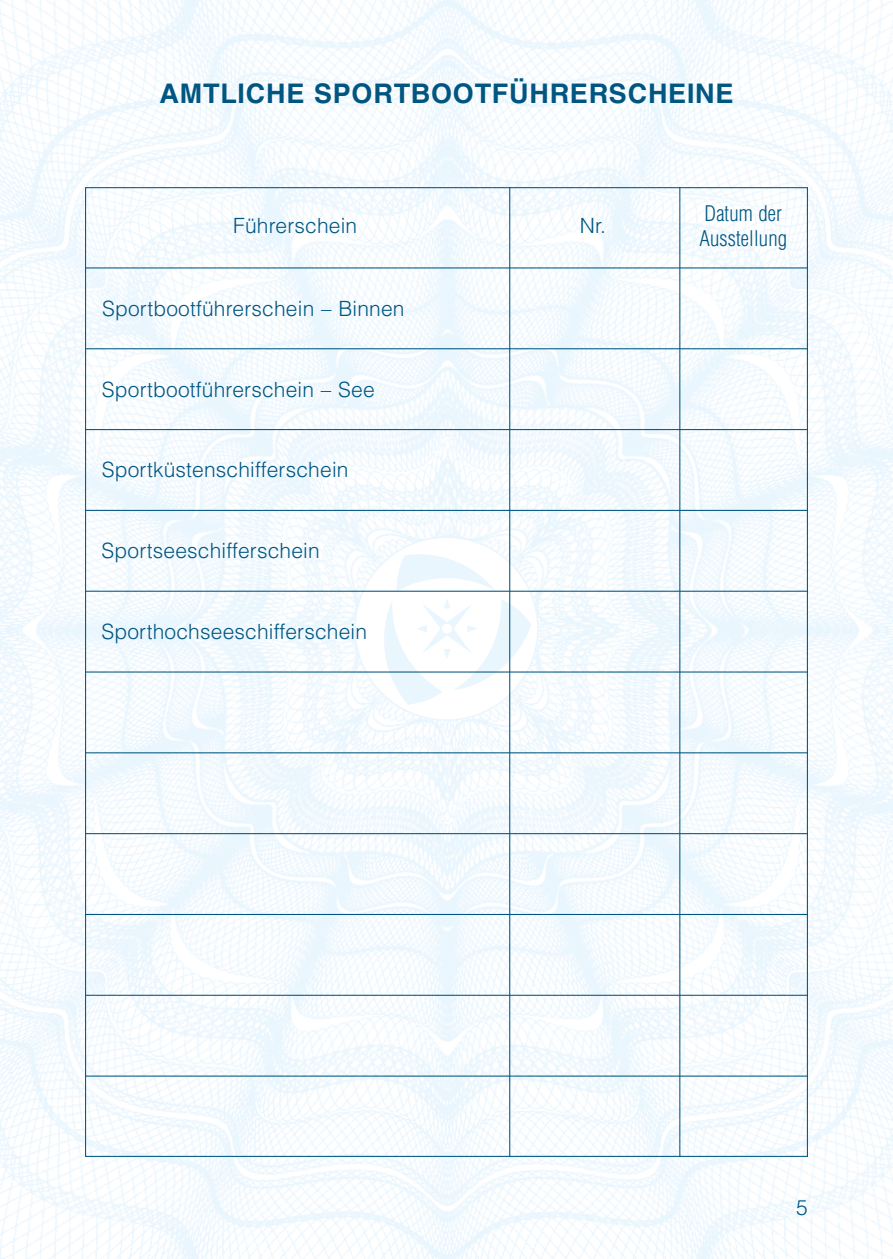
<style>
.page{position:relative;width:893px;height:1259px;background:#fff}
.page>*{position:absolute;margin:0;border:0;box-sizing:border-box;transform-origin:0 0}
.t1{font:700 27px "Helvetica";letter-spacing:.03em;color:#005681}
.t2{font:300 21px "Helvetica";letter-spacing:.01em;color:#005681}
.t3{font:300 condensed 21px/25.5px "Helvetica";color:#005681}
</style>
<div class="page">
<img style="left:0;top:0;width:893px;height:1259px">
<div style="left:355px;top:537px;width:183px;height:183px;background:#fff;border-radius:50%"></div>
<svg style="left:397px;top:554px;width:97px;height:36px"></svg>
<svg style="left:384px;top:598px;width:147px;height:106px"></svg>
<hr style="left:509px;top:187px;width:1px;height:970px;background:#005681">
<hr style="left:679px;top:187px;width:1px;height:970px;background:#005681">
<hr style="left:85px;top:267px;width:723px;height:1px;background:#005681">
<hr style="left:85px;top:348px;width:723px;height:1px;background:#005681">
<hr style="left:85px;top:429px;width:723px;height:1px;background:#005681">
<hr style="left:85px;top:510px;width:723px;height:1px;background:#005681">
<hr style="left:85px;top:590px;width:723px;height:2px;background:#005681">
<hr style="left:85px;top:671px;width:723px;height:1px;background:#005681">
<hr style="left:85px;top:752px;width:723px;height:1px;background:#005681">
<hr style="left:85px;top:833px;width:723px;height:1px;background:#005681">
<hr style="left:85px;top:914px;width:723px;height:1px;background:#005681">
<hr style="left:85px;top:994px;width:723px;height:1px;background:#005681">
<hr style="left:85px;top:1075px;width:723px;height:1px;background:#005681">
<p class="t1" style="left:160px;top:76px;width:575px">AMTLICHE SPORTBOOTFÜHRERSCHEINE</p>
<p class="t2" style="left:233px;top:212px;width:126px">Führerschein</p>
<p class="t2" style="left:580px;top:212px;width:28px">Nr.</p>
<p class="t2" style="left:102px;top:295px;width:304px">Sportbootführerschein – Binnen</p>
<p class="t2" style="left:102px;top:376px;width:274px">Sportbootführerschein – See</p>
<p class="t2" style="left:102px;top:457px;width:248px">Sportküstenschifferschein</p>
<p class="t2" style="left:102px;top:538px;width:220px">Sportseeschifferschein</p>
<p class="t2" style="left:101px;top:618px;width:267px">Sporthochseeschifferschein</p>
<p class="t3" style="left:699px;top:200px;width:89px">Datum der<br>Ausstellung</p>
<p class="t2" style="left:796px;top:1194px;width:13px">5</p>
</div>
